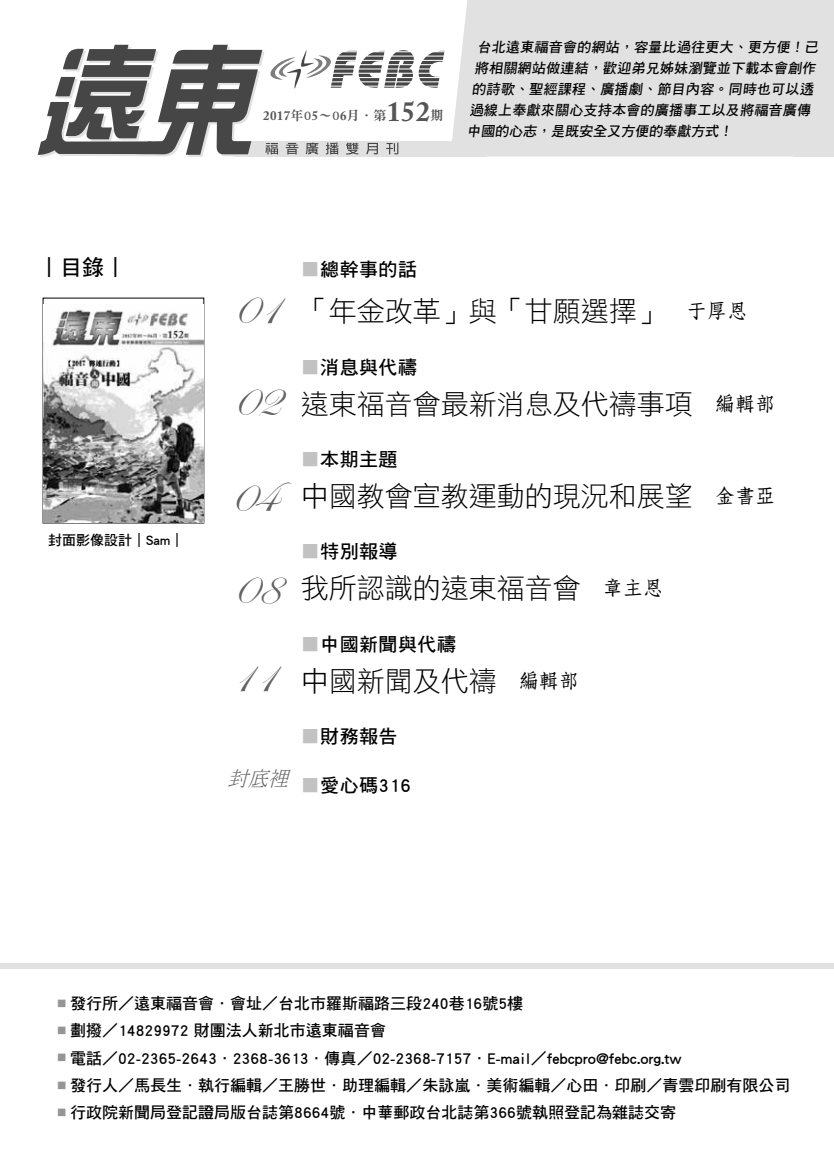
<style>
.page{position:relative;width:834px;height:1168px;background:#fff}
.page>*{position:absolute;margin:0;border:0;box-sizing:border-box;transform-origin:0 0}
.t1{font:48px/90px "Edwardian Script ITC";color:#636363}
.t2{font:28px "DF Hei Std W3";color:#000}
.t3{font:22px "DF Hei Std W7";color:#000}
.t4{font:italic 300 20px "Adobe Ming Std";color:#636363}
.t5{font:19px "DF Hei Std W7";letter-spacing:.025em;color:#000}
.t6{font:16px "DF Hei Std W7";color:#000}
.t7{font:14px "DF Hei Std W7";color:#000}
.t8{font:13px "DF Ming Std W9";color:#555}
.s1{font-family:"Adobe Caslon Pro";font-weight:700}
.s2{font-family:"Adobe Caslon Pro";font-weight:700;font-size:27.8px}
.s3{color:#c2c2c2}
.s4{font-family:"DF Fang Song Std W6";font-size:20px}
.s5{font-size:10px;color:#959595}
</style>
<div class="page">
<div style="left:452px;top:0;width:381px;height:156px;background:#e1e1e1"></div>
<div style="left:234px;top:141px;width:252px;height:15px;background:#e1e1e1"></div>
<svg style="left:38px;top:45px;width:406px;height:112px"></svg>
<div style="left:0;top:964px;width:833px;height:5px;background:#e1e1e1"></div>
<img style="left:43px;top:309px;width:160px;height:213px">
<p class="t8" style="left:263px;top:108px;width:182px"><span class="s1">2017</span>年0<span class="s1">5</span>∼0<span class="s1">6</span>月．第<span class="s2">152</span>期</p>
<p class="t7" style="left:477px;top:39px;width:344px">台北遠東福音會的網站，容量比過往更大、更方便！已</p>
<p class="t7" style="left:474px;top:60px;width:344px">將相關網站做連結，歡迎弟兄姊妹瀏覽並下載本會創作</p>
<p class="t7" style="left:472px;top:81px;width:344px">的詩歌、聖經課程、廣播劇、節目內容。同時也可以透</p>
<p class="t7" style="left:469px;top:102px;width:344px">過線上奉獻來關心支持本會的廣播事工以及將福音廣傳</p>
<p class="t7" style="left:466px;top:123px;width:269px">中國的心志，是既安全又方便的奉獻方式！</p>
<h3 class="t3" style="left:38px;top:256px;width:89px">︱目錄︱</h3>
<p class="t5" style="left:300px;top:259px;width:118px"><span class="s3">■</span>總幹事的話</p>
<h2 class="t2" style="left:300px;top:296px;width:447px">「年金改革」與「甘願選擇」 <span class="s4">于厚恩</span></h2>
<p class="t5" style="left:300px;top:357px;width:118px"><span class="s3">■</span>消息與代禱</p>
<h2 class="t2" style="left:300px;top:388px;width:475px">遠東福音會最新消息及代禱事項 <span class="s4">編輯部</span></h2>
<p class="t5" style="left:300px;top:449px;width:98px"><span class="s3">■</span>本期主題</p>
<h2 class="t2" style="left:300px;top:481px;width:475px">中國教會宣教運動的現況和展望 <span class="s4">金書亞</span></h2>
<p class="t5" style="left:300px;top:541px;width:98px"><span class="s3">■</span>特別報導</p>
<h2 class="t2" style="left:300px;top:573px;width:363px">我所認識的遠東福音會 <span class="s4">章主恩</span></h2>
<p class="t5" style="left:300px;top:634px;width:157px"><span class="s3">■</span>中國新聞與代禱</p>
<h2 class="t2" style="left:300px;top:665px;width:279px">中國新聞及代禱 <span class="s4">編輯部</span></h2>
<p class="t5" style="left:300px;top:726px;width:98px"><span class="s3">■</span>財務報告</p>
<p class="t5" style="left:300px;top:775px;width:112px"><span class="s3">■</span>愛心碼316</p>
<h1 class="t1" style="left:233px;top:264px;width:48px;line-height:92.2px">01<br>02</h1>
<h1 class="t1" style="left:229px;top:454px;width:51px;text-align:justify">04<br>08<br>11</h1>
<p class="t7" style="left:48px;top:532px;width:137px">封面影像設計｜Sam｜</p>
<p class="t4" style="left:228px;top:767px;width:67px">封底裡</p>
<p class="t6" style="left:57px;top:994px;width:468px"><span class="s5">■</span> 發行所／遠東福音會．會址／台北市羅斯福路三段240巷16號5樓</p>
<p class="t6" style="left:57px;top:1022px;width:331px"><span class="s5">■</span> 劃撥／14829972 財團法人新北市遠東福音會</p>
<p class="t6" style="left:57px;top:1049px;width:626px"><span class="s5">■</span> 電話／02-2365-2643．2368-3613．傳真／02-2368-7157．E-mail／febcpro@febc.org.tw</p>
<p class="t6" style="left:57px;top:1076px;width:735px"><span class="s5">■</span> 發行人／馬長生．執行編輯／王勝世．助理編輯／朱詠嵐．美術編輯／心田．印刷／青雲印刷有限公司</p>
<p class="t6" style="left:57px;top:1104px;width:620px"><span class="s5">■</span> 行政院新聞局登記證局版台誌第8664號．中華郵政台北誌第366號執照登記為雜誌交寄</p>
</div>
